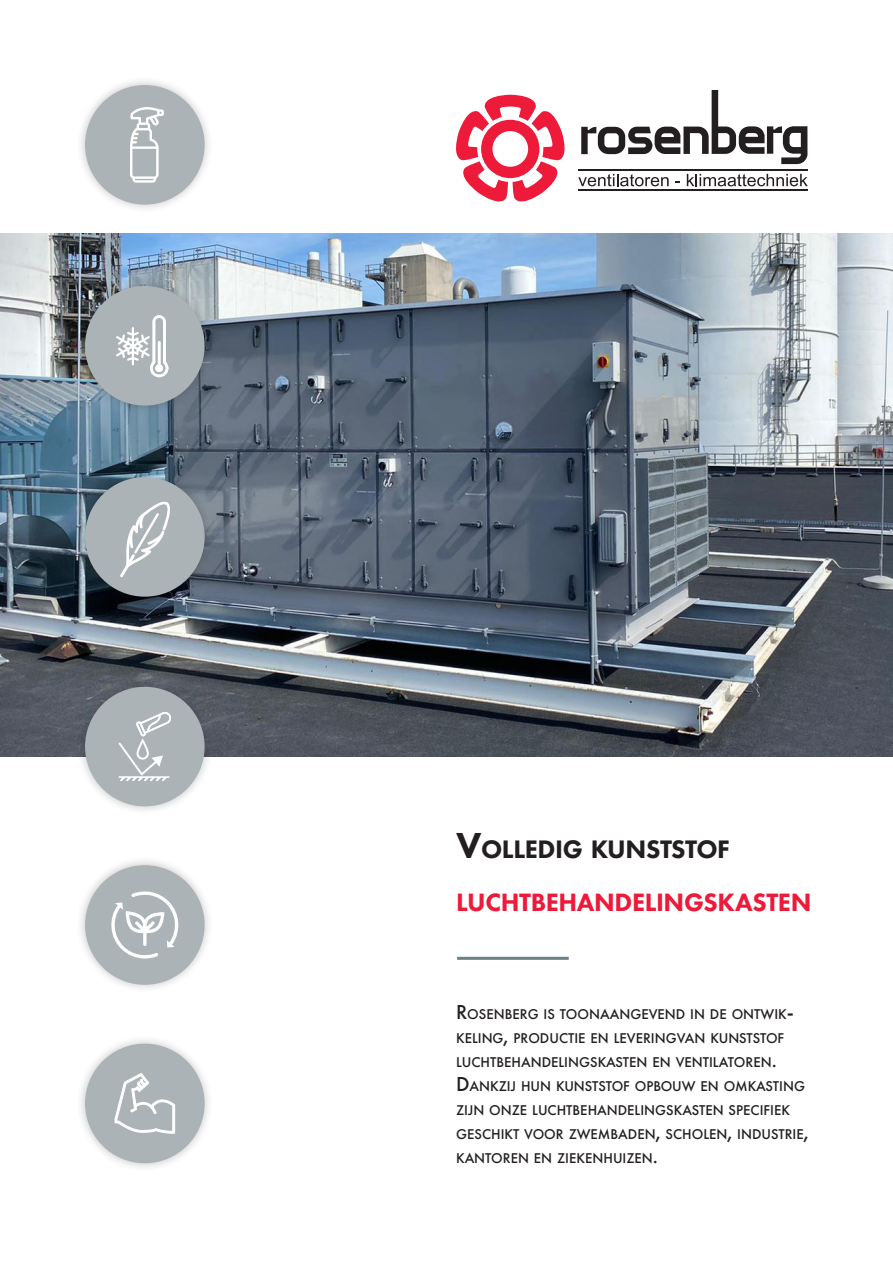
<style>
.page{position:relative;width:893px;height:1263px;background:#fff}
.page>*{position:absolute;margin:0;border:0;box-sizing:border-box;transform-origin:0 0}
.t1{font:800 26.25px "Futura PT";letter-spacing:-.015em;color:#231f20}
.t2{font:800 26.1px "Futura PT";letter-spacing:-.015em;color:#ed1a3a}
.t3{font:500 14.7px/24px "Futura PT";color:#231f20}
.s1{font-size:37.5px}
.s2{font-size:21px}
</style>
<div class="page">
<img style="left:0;top:234px;width:893px;height:523px">
<svg style="left:456px;top:95px;width:109px;height:106px"></svg>
<svg style="left:581px;top:90px;width:226px;height:74px"></svg>
<svg style="left:578px;top:174px;width:91px;height:12px"></svg>
<svg style="left:687px;top:174px;width:121px;height:12px"></svg>
<hr style="left:578px;top:189px;width:230px;height:1px;background:#231f20">
<hr style="left:578px;top:170px;width:230px;height:1px;background:#231f20">
<hr style="left:457px;top:957px;width:112px;height:3px;background:#6e8086">
<div style="left:76px;top:277px;width:138px;height:138px;background:#231f20;opacity:.25"></div>
<div style="left:85px;top:286px;width:120px;height:120px;background:#acb3b6;border-radius:50%"></div>
<svg style="left:116px;top:315px;width:52px;height:62px"></svg>
<div style="left:76px;top:468px;width:138px;height:138px;background:#231f20;opacity:.25"></div>
<div style="left:85px;top:477px;width:120px;height:120px;background:#acb3b6;border-radius:50%"></div>
<svg style="left:120px;top:501px;width:50px;height:76px"></svg>
<div style="left:76px;top:76px;width:138px;height:138px;background:#231f20;opacity:.25"></div>
<div style="left:85px;top:85px;width:120px;height:120px;background:#acb3b6;border-radius:50%"></div>
<svg style="left:130px;top:107px;width:34px;height:76px"></svg>
<div style="left:76px;top:678px;width:138px;height:137px;background:#231f20;opacity:.25"></div>
<div style="left:85px;top:687px;width:120px;height:119px;background:#acb3b6;border-radius:50%"></div>
<svg style="left:119px;top:712px;width:52px;height:69px"></svg>
<div style="left:76px;top:856px;width:138px;height:138px;background:#231f20;opacity:.25"></div>
<div style="left:85px;top:865px;width:120px;height:120px;background:#acb3b6;border-radius:50%"></div>
<svg style="left:111px;top:891px;width:68px;height:67px"></svg>
<div style="left:76px;top:1035px;width:138px;height:137px;background:#231f20;opacity:.25"></div>
<div style="left:85px;top:1044px;width:120px;height:119px;background:#acb3b6;border-radius:50%"></div>
<svg style="left:115px;top:1073px;width:60px;height:60px"></svg>
<p class="t1" style="left:456px;top:833px;width:275px"><span class="s1">V</span>OLLEDIG KUNSTSTOF</p>
<p class="t2" style="left:456px;top:886px;width:357px">LUCHTBEHANDELINGSKASTEN</p>
<p class="t3" style="left:456px;top:1002px;width:339px"><span class="s2">R</span>OSENBERG IS TOONAANGEVEND IN DE ONTWIK<span class="s2">-<br></span>KELING<span class="s2">,</span> PRODUCTIE EN LEVERINGVAN KUNSTSTOF</p>
<p class="t3" style="left:456px;top:1050px;width:322px">LUCHTBEHANDELINGSKASTEN EN VENTILATOREN<span class="s2">.</span></p>
<p class="t3" style="left:456px;top:1074px;width:354px"><span class="s2">D</span>ANKZIJ HUN KUNSTSTOF OPBOUW EN OMKASTING ZIJN ONZE LUCHTBEHANDELINGSKASTEN SPECIFIEK GESCHIKT VOOR ZWEMBADEN<span class="s2">,</span> SCHOLEN<span class="s2">,</span> INDUSTRIE<span class="s2">, </span>KANTOREN EN ZIEKENHUIZEN<span class="s2">.</span></p>
</div>
